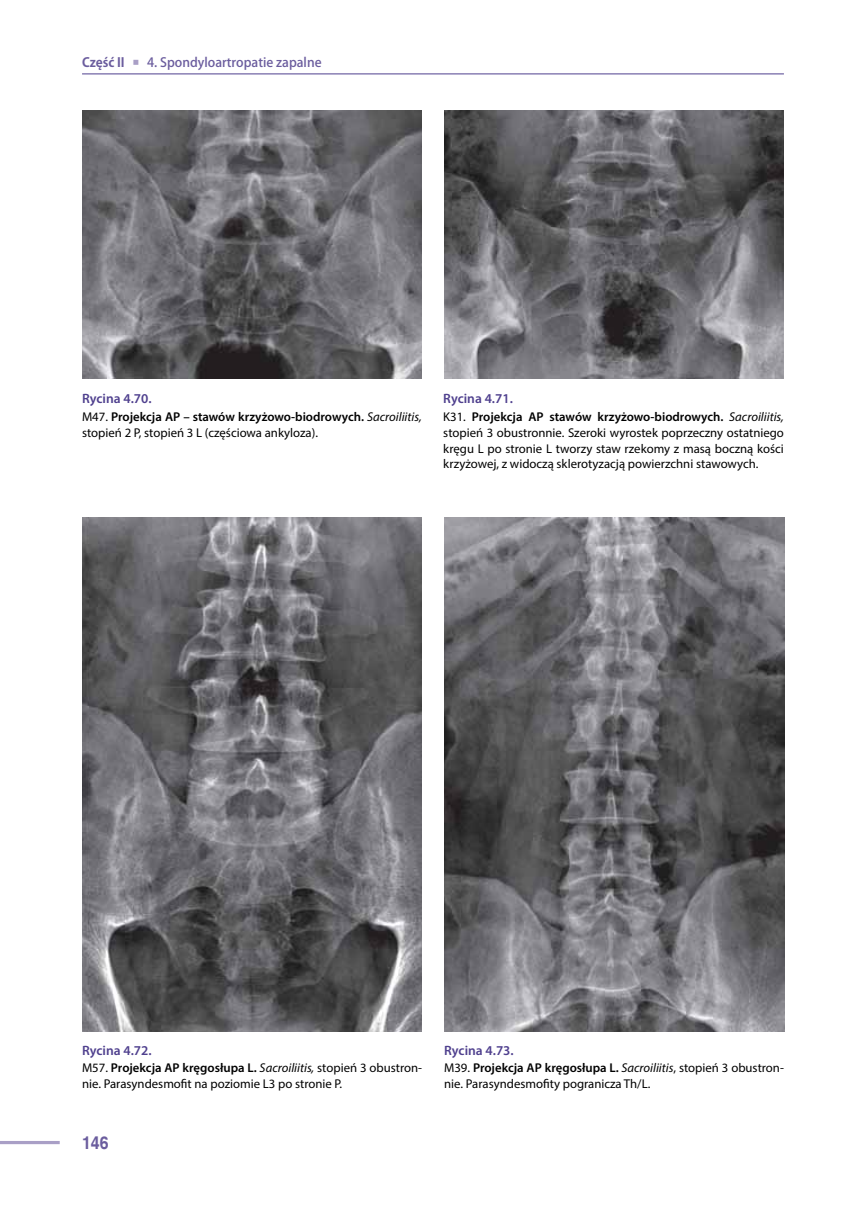
<style>
.page{position:relative;width:866px;height:1206px;background:#fff}
.page>*{position:absolute;margin:0;border:0;box-sizing:border-box;transform-origin:0 0}
.t1{font:700 17.55px "Switzerland";color:#6b5d9e;scale:.91 1}
.t2{font:600 13.5px "Myriad Pro";color:#4f408e}
.t3{font:12.75px/15.9px "Myriad Pro";color:#000}
.t4{font:500 12.75px "Koz Go Pr 6 N";color:#6b5d9e}
.s1{font-weight:700}
.s2{color:#a99fc6}
.s3{font-weight:600}
.s4{font-style:italic}
</style>
<div class="page">
<hr style="left:0;top:1141px;width:60px;height:3px;background:#a99fc6">
<hr style="left:82px;top:73px;width:702px;height:1px;background:#4f408e">
<img style="left:82px;top:110px;width:340px;height:268px">
<img style="left:444px;top:110px;width:340px;height:268px">
<img style="left:82px;top:517px;width:340px;height:515px">
<img style="left:444px;top:517px;width:340px;height:515px">
<p class="t4" style="left:82px;top:55px;width:241px"><span class="s1">Część II</span> <span class="s2">○</span> 4. Spondyloartropatie zapalne</p>
<p class="t2" style="left:82px;top:390px;width:71px">Rycina 4.70.</p>
<p class="t3" style="left:82px;top:408px;width:341px">M47. <span class="s3">Projekcja AP – stawów krzyżowo-biodrowych.</span> <span class="s4">Sacroiliitis, </span>stopień 2 P, stopień 3 L (częściowa ankyloza).</p>
<p class="t2" style="left:443px;top:390px;width:71px">Rycina 4.71.</p>
<p class="t3" style="left:443px;top:408px;width:342px;text-align:justify">K31. <span class="s3">Projekcja AP stawów krzyżowo-biodrowych.</span> <span class="s4">Sacroiliitis, </span>stopień 3 obustronnie. Szeroki wyrostek poprzeczny ostatniego kręgu L po stronie L tworzy staw rzekomy z masą boczną kości krzyżowej, z widoczą sklerotyzacją powierzchni stawowych.</p>
<p class="t2" style="left:82px;top:1042px;width:71px">Rycina 4.72.</p>
<p class="t3" style="left:82px;top:1060px;width:341px">M57. <span class="s3">Projekcja AP kręgosłupa L.</span> <span class="s4">Sacroiliitis,</span> stopień 3 obustron&shy;nie. Parasyndesmofit na poziomie L3 po stronie P.</p>
<h1 class="t1" style="left:82px;top:1132px;width:31px">146</h1>
<p class="t2" style="left:444px;top:1042px;width:71px">Rycina 4.73.</p>
<p class="t3" style="left:444px;top:1060px;width:341px">M39. <span class="s3">Projekcja AP kręgosłupa L.</span> <span class="s4">Sacroiliitis</span>, stopień 3 obustron&shy;nie. Parasyndesmofity pogranicza Th/L.</p>
</div>
